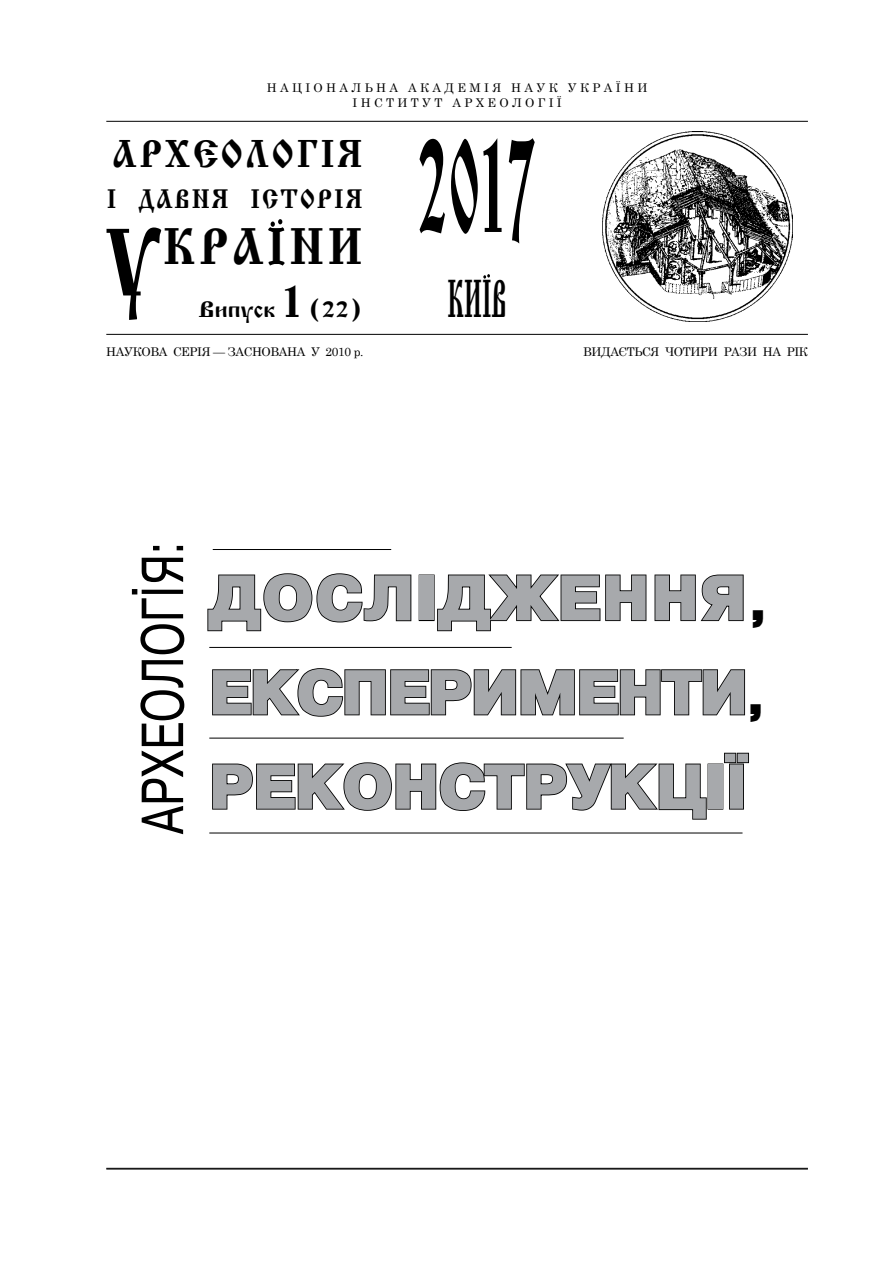
<style>
.page{position:relative;width:893px;height:1263px;background:#fff}
.page>*{position:absolute;margin:0;border:0;box-sizing:border-box;transform-origin:0 0}
.t1{font:131.4px "Izhitsa";color:#000;scale:.44 1}
.t2{font:900 60.3px "Pragmatica";letter-spacing:.03em;color:#a7a9ac}
.t3{font:900 59.7px/94.2px "Pragmatica";letter-spacing:-.015em;color:#a7a9ac}
.t4{font:55.8px "Pragmatica";color:#000}
.t5{font:52.95px "Izhitsa";color:#000;scale:.44 1}
.t6{font:51px "Izhitsa";letter-spacing:.08em;color:#000;scale:.88 1}
.t7{font:38.4px "Izhitsa";letter-spacing:.08em;color:#000;scale:.9 1}
.t8{font:26.55px "Izhitsa";letter-spacing:.08em;color:#000;scale:.88 1}
.t9{font:22.5px "Izhitsa";color:#000;scale:1.1 1}
.t10{font:12px/15px "Century Schoolbook";letter-spacing:-.03em;color:#000;text-align:center}
.s1{font-size:95.25px}
.s2{font-size:45px}
.s3{font-size:48px;color:#000}
</style>
<div class="page">
<hr style="left:106px;top:121px;width:702px;height:1px;background:#000">
<hr style="left:106px;top:334px;width:702px;height:1px;background:#000">
<svg style="left:268px;top:219px;width:17px;height:14px"></svg>
<svg style="left:483px;top:274px;width:7px;height:5px"></svg>
<svg style="left:268px;top:260px;width:17px;height:6px"></svg>
<img style="left:603px;top:132px;width:189px;height:189px">
<hr style="left:106px;top:1169px;width:702px;height:1px;background:#000">
<hr style="left:106px;top:1168px;width:702px;height:1px;background:#000">
<svg style="left:207px;top:573px;width:205px;height:59px"></svg>
<div style="left:419px;top:574px;width:16px;height:47px;border:2px solid #000"></div>
<svg style="left:437px;top:574px;width:210px;height:58px"></svg>
<svg style="left:654px;top:574px;width:90px;height:48px"></svg>
<svg style="left:212px;top:668px;width:534px;height:49px"></svg>
<svg style="left:212px;top:762px;width:496px;height:58px"></svg>
<div style="left:708px;top:763px;width:15px;height:47px;border:2px solid #000"></div>
<svg style="left:723px;top:752px;width:26px;height:58px"></svg>
<hr style="left:213px;top:549px;width:178px;height:1px;background:#000">
<hr style="left:209px;top:647px;width:303px;height:1px;background:#000">
<hr style="left:209px;top:738px;width:415px;height:1px;background:#000">
<hr style="left:209px;top:833px;width:533px;height:1px;background:#000">
<p class="t10" style="left:267px;top:79px;width:382px">Н А Ц І О Н А Л Ь Н А А К А Д Е М І Я Н А У К У К Р А Ї Н И<br>І Н С Т И Т У Т А Р Х Е О Л О Г І Ї</p>
<h3 class="t7" style="left:113px;top:132px;width:279px">АРХЕОЛОГІЯ</h3>
<h3 class="t8" style="left:107px;top:184px;width:292px">І ДАВНЯ ІСТОРІЯ</h3>
<h3 class="t6" style="left:105px;top:218px;width:294px"><span class="s1">У</span>КРАіНИ</h3>
<h3 class="t9" style="left:199px;top:296px;width:151px">№NnВипуск <span class="s2">1</span> (22)</h3>
<h1 class="t1" style="left:417px;top:113px;width:270px">2017</h1>
<h3 class="t5" style="left:448px;top:269px;width:136px">КИІВ</h3>
<p class="t10" style="left:106px;top:343px;width:10px">науко</p>
<p class="t10" style="left:150px;top:343px;width:31px">ва серія</p>
<p class="t10" style="left:213px;top:343px;width:32px">— засно</p>
<p class="t10" style="left:271px;top:343px;width:19px">вана</p>
<p class="t10" style="left:311px;top:343px;width:54px">у 2010 р.</p>
<p class="t10" style="left:583px;top:343px;width:19px">вида</p>
<p class="t10" style="left:619px;top:343px;width:18px">ється</p>
<p class="t10" style="left:665px;top:343px;width:19px">чотири</p>
<p class="t10" style="left:724px;top:343px;width:71px">рази на рік</p>
<h3 class="t4" style="left:132px;top:834px;width:294px;rotate:-90deg">Археологія:</h3>
<h2 class="t2" style="left:209px;top:562px;width:561px">дослідження<span class="s3">,</span></h2>
<h3 class="t3" style="left:209px;top:645px;width:558px">експерименти<span class="s3">, </span>реконструкції</h3>
</div>
